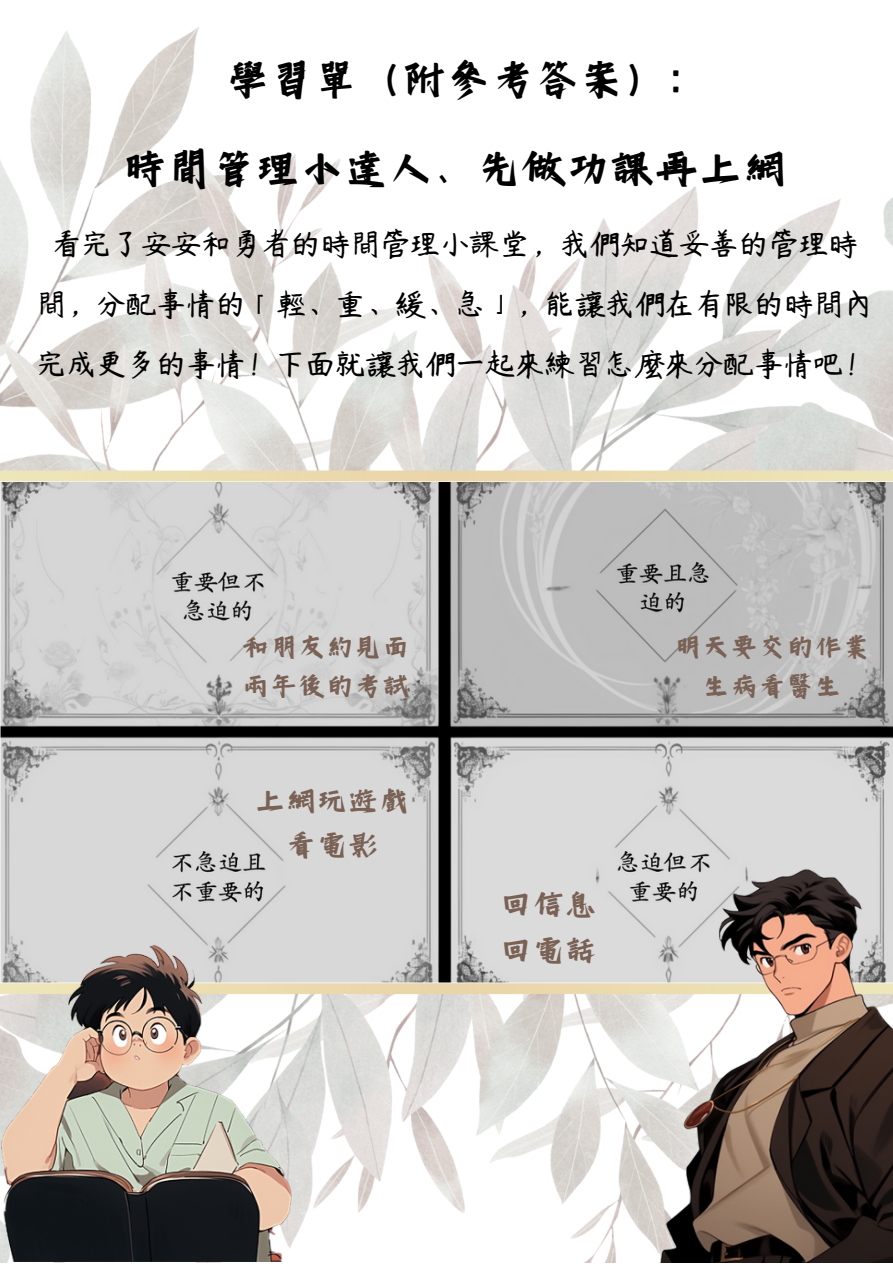
<style>
.page{position:relative;width:893px;height:1264px;background:#fff}
.page>*{position:absolute;margin:0;border:0;box-sizing:border-box;transform-origin:0 0}
.t1{font:45px "Canva Sword Like Dream CN";color:#000}
.t2{font:33px "Canva Sword Like Dream CN";color:#7a6155}
.t3{font:31.5px "Canva Sword Like Dream CN";color:#7a6155}
.t4{font:30px/59.6px "YRDZSTJF";color:#000;text-align:center}
.t5{font:28.5px "Canva Sword Like Dream CN";color:#7a6155}
</style>
<div class="page">
<img style="left:0;top:27px;width:892px;height:1235px">
<img style="left:0;top:482px;width:892px;height:500px">
<img style="left:0;top:897px;width:325px;height:364px">
<img style="left:589px;top:858px;width:303px;height:404px">
<p class="t1" style="left:225px;top:59px;width:461px">學習單（附參考答案）:</p>
<p class="t1" style="left:123px;top:147px;width:665px">時間管理小達人、先做功課再上網</p>
<p class="t4" style="left:36px;top:215px;width:838px">看完了安安和勇者的時間管理小課堂，我們知道妥善的管理時間，分配事情的「輕、重、緩、急」，能讓我們在有限的時間內完成更多的事情！下面就讓我們一起來練習怎麼來分配事情吧！</p>
<p class="t5" style="left:242px;top:633px;width:170px">和朋友約見面</p>
<p class="t5" style="left:242px;top:672px;width:170px">兩年後的考試</p>
<p class="t3" style="left:254px;top:786px;width:156px">上網玩遊戲</p>
<p class="t3" style="left:285px;top:830px;width:94px">看電影</p>
<p class="t2" style="left:499px;top:888px;width:99px">回信息</p>
<p class="t2" style="left:499px;top:934px;width:99px">回電話</p>
<p class="t5" style="left:674px;top:633px;width:198px">明天要交的作業</p>
<p class="t5" style="left:702px;top:672px;width:142px">生病看醫生</p>
</div>
